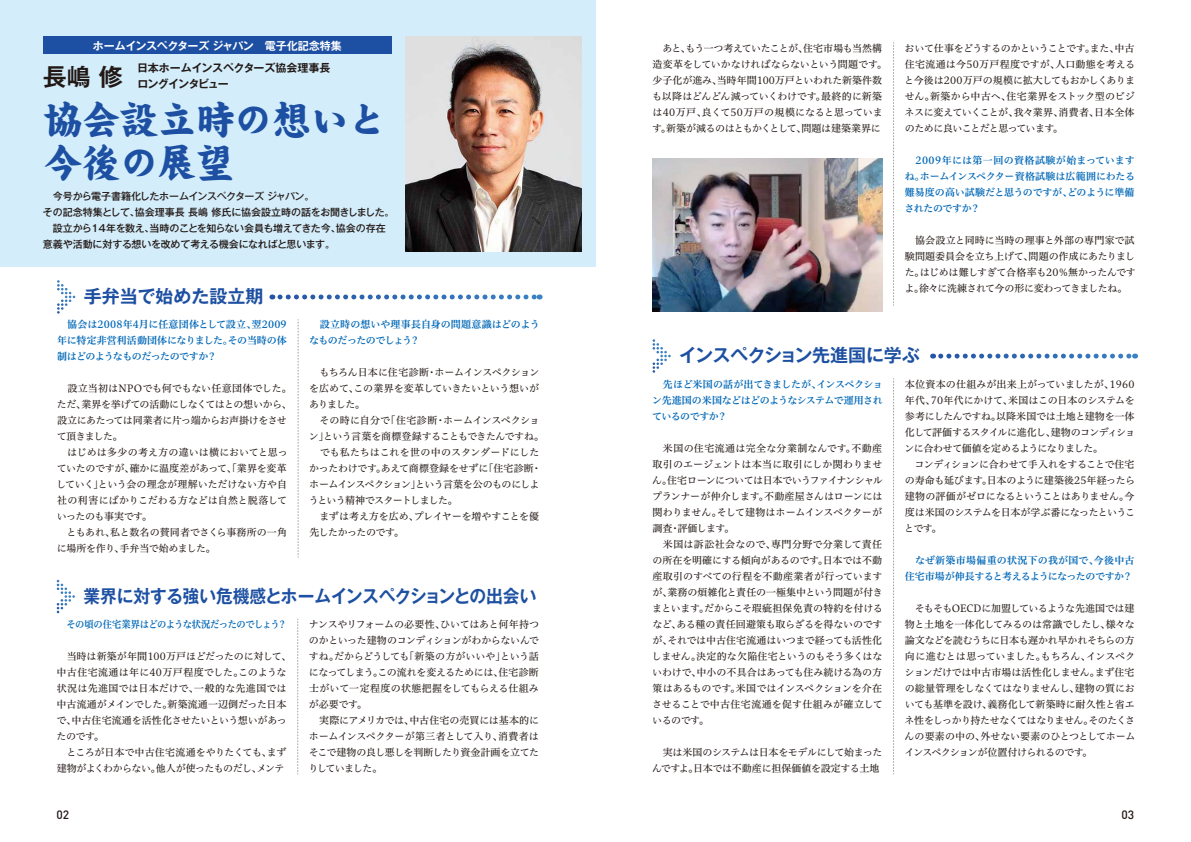
<style>
.page{position:relative;width:1191px;height:842px;background:#fff}
.page>*{position:absolute;margin:0;border:0;box-sizing:border-box;transform-origin:0 0}
.t1{font:40px/43px "DF Kai Sho Std W14";letter-spacing:-.05em;color:#1d50a2}
.t2{font:700 24px "Gothic MB101 Pro De";color:#221815}
.t3{font:700 18px "Gothic MB101 Pro De";letter-spacing:-.01em;color:#1d50a2;scale:.93 1}
.t4{font:700 18px "Gothic MB101 Pro De";letter-spacing:-.01em;color:#1d50a2}
.t5{font:500 12px "DIN";color:#221815}
.t6{font:700 11px/16px "Gothic MB101 Pro De";letter-spacing:-.03em;color:#221815}
.t7{font:700 11px "Gothic MB101 Pro De";letter-spacing:-.01em;color:#fff}
.t8{font:10px/16px "Hiragino UD Serif Std W4";letter-spacing:-.02em;color:#221815}
.t9{font:10px/16px "Hiragino UD Serif Std W6";letter-spacing:-.03em;color:#0068b7;text-align:justify}
.t10{font:500 10px/16px "Gothic MB101 Pro";letter-spacing:-.02em;color:#221815}
.t11{font:10px/16px "Hiragino UD Serif Std W6";color:#0068b7}
.t12{font:10px "Hiragino UD Serif Std W6";letter-spacing:-.03em;color:#0068b7;scale:.93 1}
</style>
<div class="page">
<div style="left:0;top:0;width:596px;height:266px;background:#d3edfb"></div>
<div style="left:43px;top:37px;width:349px;height:17px;background:#1d50a2"></div>
<img style="left:406px;top:37px;width:175px;height:215px">
<img style="left:652px;top:158px;width:230px;height:153px">
<svg style="left:298px;top:320px;width:1px;height:238px"></svg>
<svg style="left:893px;top:379px;width:1px;height:395px"></svg>
<svg style="left:297px;top:619px;width:1px;height:155px"></svg>
<svg style="left:893px;top:43px;width:1px;height:263px"></svg>
<svg style="left:57px;top:280px;width:18px;height:34px"></svg>
<svg style="left:280px;top:294px;width:260px;height:5px"></svg>
<svg style="left:652px;top:339px;width:19px;height:34px"></svg>
<svg style="left:940px;top:354px;width:195px;height:5px"></svg>
<svg style="left:57px;top:580px;width:18px;height:33px"></svg>
<p class="t7" style="left:93px;top:36px;width:250px">ホームインスペクターズ ジャパン　電子化記念特集</p>
<p class="t6" style="left:137px;top:58px;width:206px">日本ホームインスペクターズ協会理事長　ロングインタビュー</p>
<h2 class="t2" style="left:43px;top:57px;width:81px">長嶋 修</h2>
<h1 class="t1" style="left:43px;top:97px;width:345px">協会設立時の想いと今後の展望</h1>
<p class="t10" style="left:43px;top:187px;width:353px">　今号から電子書籍化したホームインスペクターズ ジャパン。<br>その記念特集として、協会理事長 長嶋 修氏に協会設立時の話をお聞きしました。　設立から14年を数え、当時のことを知らない会員も増えてきた今、協会の存在意義や活動に対する想いを改めて考える機会になればと思います。</p>
<h3 class="t4" style="left:84px;top:281px;width:181px">手弁当で始めた設立期</h3>
<p class="t9" style="left:57px;top:316px;width:231px">　協会は2008年4月に任意団体として設立、翌2009年に特定非営利活動団体になりました。その当時の体制はどのようなものだったのですか？</p>
<p class="t8" style="left:56px;top:380px;width:237px">　設立当初はNPOでも何でもない任意団体でした。ただ、業界を挙げての活動にしなくてはとの想いから、設立にあたっては同業者に片っ端からお声掛けをさせて頂きました。<br>　はじめは多少の考え方の違いは横においてと思っていたのですが、確かに温度差があって、「業界を変革していく」という会の理念が理解いただけない方や自社の利害にばかりこだわる方などは自然と脱落していったのも事実です。<br>　ともあれ、私と数名の賛同者でさくら事務所の一角に場所を作り、手弁当で始めました。</p>
<p class="t9" style="left:309px;top:316px;width:232px">　設立時の想いや理事長自身の問題意識はどのようなものだったのでしょう？</p>
<p class="t8" style="left:309px;top:364px;width:237px">　もちろん日本に住宅診断・ホームインスペクションを広めて、この業界を変革していきたいという想いがありました。<br>　その時に自分で「住宅診断・ホームインスペクション」という言葉を商標登録することもできたんですね。　でも私たちはこれを世の中のスタンダードにしたかったわけです。あえて商標登録をせずに「住宅診断・ホームインスペクション」という言葉を公のものにしようという精神でスタートしました。<br>　まずは考え方を広め、プレイヤーを増やすことを優先したかったのです。</p>
<h3 class="t3" style="left:83px;top:581px;width:488px">業界に対する強い危機感とホームインスペクションとの出会い</h3>
<p class="t12" style="left:66px;top:617px;width:238px">その頃の住宅業界はどのような状況だったのでしょう？</p>
<p class="t8" style="left:56px;top:648px;width:236px">　当時は新築が年間100万戸ほどだったのに対して、中古住宅流通は年に40万戸程度でした。このような状況は先進国では日本だけで、一般的な先進国では中古流通がメインでした。新築流通一辺倒だった日本で、中古住宅流通を活性化させたいという想いがあったのです。<br>　ところが日本で中古住宅流通をやりたくても、まず建物がよくわからない。他人が使ったものだし、メンテ</p>
<p class="t8" style="left:308px;top:616px;width:232px">ナンスやリフォームの必要性、ひいてはあと何年持つのかといった建物のコンディションがわからないんですね。だからどうしても「新築の方がいいや」という話になってしまう。この流れを変えるためには、住宅診断士がいて一定程度の状態把握をしてもらえる仕組みが必要です。<br>　実際にアメリカでは、中古住宅の売買には基本的にホームインスペクターが第三者として入り、消費者はそこで建物の良し悪しを判断したり資金計画を立てたりしていました。</p>
<p class="t8" style="left:652px;top:39px;width:237px">　あと、もう一つ考えていたことが、住宅市場も当然構造変革をしていかなければならないという問題です。少子化が進み、当時年間100万戸といわれた新築件数も以降はどんどん減っていくわけです。最終的に新築は40万戸、良くて50万戸の規模になると思っています。新築が減るのはともかくとして、問題は建築業界に</p>
<p class="t8" style="left:904px;top:39px;width:232px;text-align:justify">おいて仕事をどうするのかということです。また、中古住宅流通は今50万戸程度ですが、人口動態を考えると今後は200万戸の規模に拡大してもおかしくありません。新築から中古へ、住宅業界をストック型のビジネスに変えていくことが、我々業界、消費者、日本全体のために良いことだと思っています。</p>
<p class="t9" style="left:904px;top:151px;width:232px;text-indent:11px">2009年には第一回の資格試験が始まっていますね。ホームインスペクター資格試験は広範囲にわたる難易度の高い試験だと思うのですが、どのように準備されたのですか？</p>
<p class="t8" style="left:904px;top:231px;width:233px">　協会設立と同時に当時の理事と外部の専門家で試験問題委員会を立ち上げて、問題の作成にあたりました。はじめは難しすぎて合格率も20％無かったんですよ。徐々に洗練されて今の形に変わってきましたね。</p>
<h3 class="t4" style="left:679px;top:340px;width:242px">インスペクション先進国に学ぶ</h3>
<p class="t9" style="left:652px;top:375px;width:232px">　先ほど米国の話が出てきましたが、インスペクション先進国の米国などはどのようなシステムで運用されているのですか？</p>
<p class="t8" style="left:652px;top:439px;width:232px">　米国の住宅流通は完全な分業制なんです。不動産取引のエージェントは本当に取引にしか関わりません。住宅ローンについては日本でいうファイナンシャルプランナーが仲介します。不動産屋さんはローンには関わりません。そして建物はホームインスペクターが調査・評価します。<br>　米国は訴訟社会なので、専門分野で分業して責任の所在を明確にする傾向があるのです。日本では不動産取引のすべての行程を不動産業者が行っていますが、業務の煩雑化と責任の一極集中という問題が付きまといます。だからこそ瑕疵担保免責の特約を付けるなど、ある種の責任回避策も取らざるを得ないのですが、それでは中古住宅流通はいつまで経っても活性化しません。決定的な欠陥住宅というのもそう多くはないわけで、中小の不具合はあっても住み続ける為の方策はあるものです。米国ではインスペクションを介在させることで中古住宅流通を促す仕組みが確立しているのです。</p>
<p class="t8" style="left:652px;top:743px;width:232px">　実は米国のシステムは日本をモデルにして始まったんですよ。日本では不動産に担保価値を設定する土地</p>
<p class="t8" style="left:904px;top:375px;width:232px">本位資本の仕組みが出来上がっていましたが、1960年代、70年代にかけて、米国はこの日本のシステムを参考にしたんですね。以降米国では土地と建物を一体化して評価するスタイルに進化し、建物のコンディションに合わせて価値を定めるようになりました。<br>　コンディションに合わせて手入れをすることで住宅の寿命も延びます。日本のように建築後25年経ったら建物の評価がゼロになるということはありません。今度は米国のシステムを日本が学ぶ番になったということです。</p>
<p class="t11" style="left:905px;top:551px;width:231px">　なぜ新築市場偏重の状況下の我が国で、今後中古住宅市場が伸長すると考えるようになったのですか？</p>
<p class="t8" style="left:904px;top:599px;width:232px;text-align:justify">　そもそもOECDに加盟しているような先進国では建物と土地を一体化してみるのは常識でしたし、様々な論文などを読むうちに日本も遅かれ早かれそちらの方向に進むとは思っていました。もちろん、インスペクションだけでは中古市場は活性化しません。まず住宅の総量管理をしなくてはなりませんし、建物の質においても基準を設け、義務化して新築時に耐久性と省エネ性をしっかり持たせなくてはなりません。そのたくさんの要素の中の、外せない要素のひとつとしてホームインスペクションが位置付けられるのです。</p>
<p class="t5" style="left:56px;top:807px;width:14px">02</p>
<p class="t5" style="left:1121px;top:807px;width:14px">03</p>
</div>
